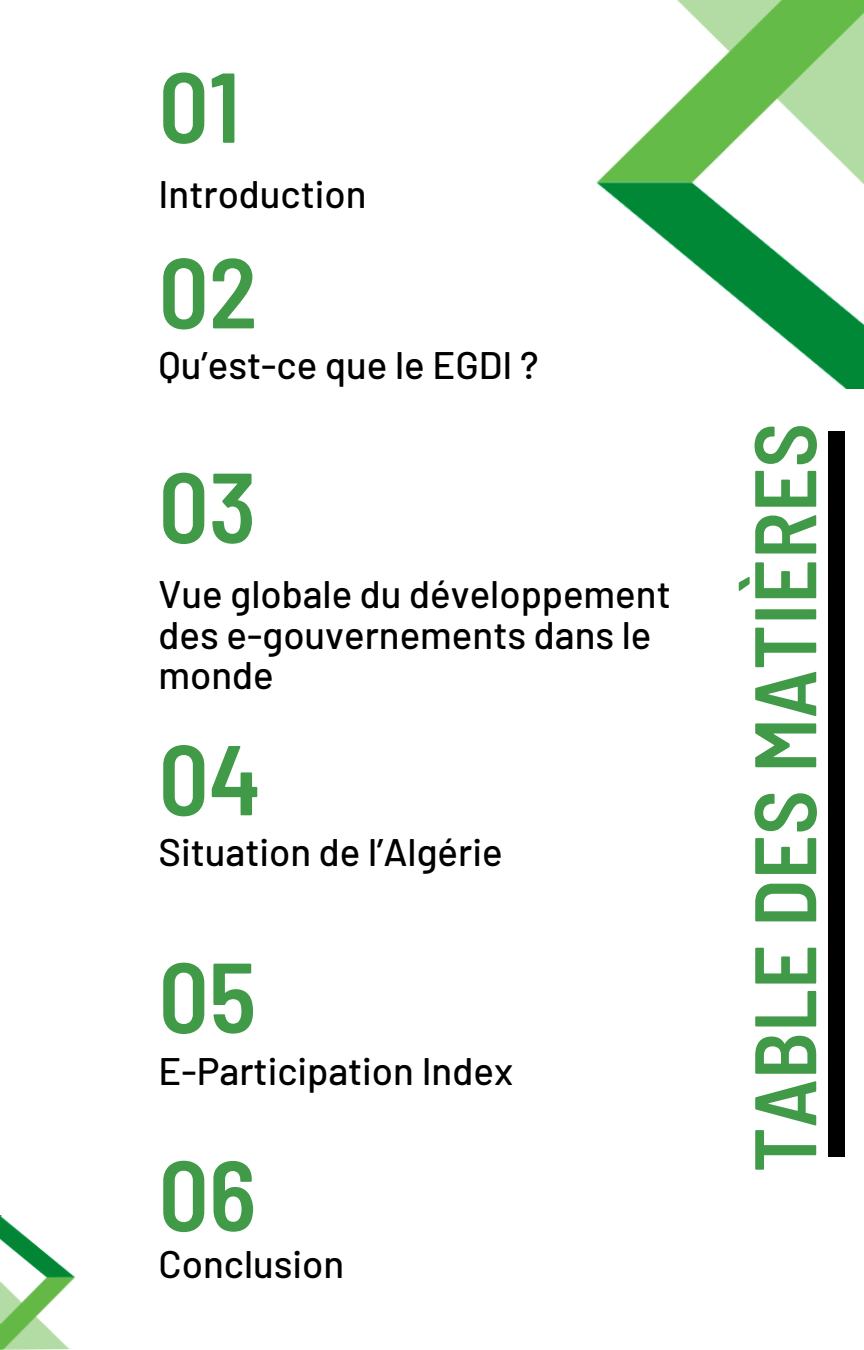
<style>
.page{position:relative;width:864px;height:1350px;background:#fff}
.page>*{position:absolute;margin:0;border:0;box-sizing:border-box;transform-origin:0 0}
.t1{font:600 semi-condensed 99px/185.6px "Barlow";color:#419a47}
.t2{font:600 semi-condensed 87.08px "Barlow";color:#419a47}
.t3{font:500 38.25px/40.5px "Barlow";color:#000}
</style>
<div class="page">
<div style="left:828px;top:431px;width:17px;height:726px;background:#000"></div>
<img style="left:596px;top:0;width:268px;height:389px">
<img style="left:0;top:1215px;width:76px;height:135px">
<h1 class="t1" style="left:159px;top:10px;width:100px">01<br>02</h1>
<p class="t3" style="left:159px;top:172px;width:209px">Introduction</p>
<p class="t3" style="left:159px;top:343px;width:381px">Qu’est-ce que le EGDI ?</p>
<h1 class="t1" style="left:159px;top:411px;width:99px">03</h1>
<p class="t3" style="left:159px;top:573px;width:514px">Vue globale du développement des e-gouvernements dans le monde</p>
<h1 class="t1" style="left:159px;top:667px;width:104px;line-height:217.6px">04<br>05</h1>
<p class="t3" style="left:159px;top:830px;width:346px">Situation de l’Algérie</p>
<p class="t3" style="left:159px;top:1050px;width:356px">E-Participation Index</p>
<h1 class="t1" style="left:159px;top:1099px;width:99px">06</h1>
<p class="t3" style="left:159px;top:1242px;width:187px">Conclusion</p>
<h2 class="t2" style="left:729px;top:1172px;width:751px;rotate:-90deg">TABLE DES MATIÈRES</h2>
</div>
